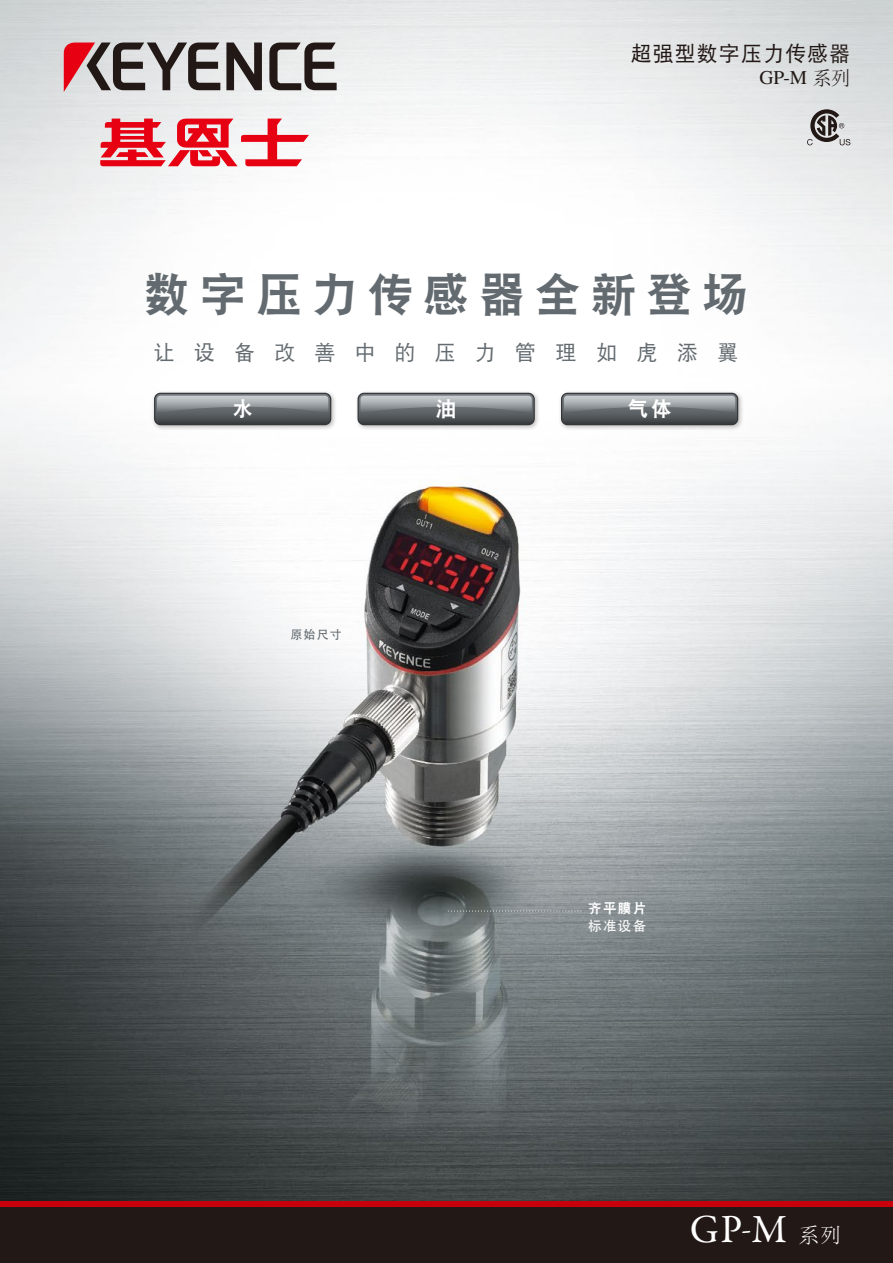
<style>
.page{position:relative;width:893px;height:1263px;background:#fff}
.page>*{position:absolute;margin:0;border:0;box-sizing:border-box;transform-origin:0 0}
.t1{font:46.5px "DF Hei GB W9";letter-spacing:.2em;color:#636b70}
.t2{font:40.2px "Garamond Premr Pro";color:#fff}
.t3{font:21px "DF Hei GB W5";letter-spacing:.915em;color:#636b70}
.t4{font:21px "DF Hei GB W5";letter-spacing:.05em;color:#221815}
.t5{font:20.7px "DF Hei GB W9";color:#fff}
.t6{font:19.5px "Times LT Std";color:#221815}
.t7{font:13.5px "DF Hei GB W9";color:#fff}
.t8{font:13.5px "Adobe Heiti Std";color:#fff}
.t9{font:12px "Adobe Heiti Std";color:#636b70}
.s1{font-family:"DF Song GB W3"}
.s2{font-size:28.05px}
.s3{font-family:"Adobe Song Std";font-weight:300;font-size:21px}
</style>
<div class="page">
<img style="left:0;top:0;width:893px;height:1202px">
<div style="left:0;top:1202px;width:893px;height:6px;background:#c7000b"></div>
<div style="left:0;top:1208px;width:893px;height:55px;background:#221815"></div>
<svg style="left:448px;top:910px;width:134px;height:1px"></svg>
<div style="left:151px;top:390px;width:186px;height:41px;background:#221815;opacity:.3"></div>
<svg style="left:155px;top:393px;width:176px;height:32px;background:#74797c"></svg>
<div style="left:355px;top:390px;width:186px;height:41px;background:#221815;opacity:.3"></div>
<svg style="left:358px;top:393px;width:176px;height:32px;background:#74797c"></svg>
<div style="left:558px;top:390px;width:186px;height:41px;background:#221815;opacity:.3"></div>
<svg style="left:562px;top:393px;width:176px;height:32px;background:#74797c"></svg>
<svg style="left:807px;top:109px;width:43px;height:36px;background:#9d9a9a"></svg>
<svg style="left:100px;top:119px;width:209px;height:47px"></svg>
<svg style="left:64px;top:42px;width:273px;height:50px;background:#9c8c8d"></svg>
<p class="t4" style="left:631px;top:42px;width:221px">超强型数字压力传感器</p>
<p class="t6" style="left:760px;top:67px;width:92px">GP-M <span class="s1">系列</span></p>
<h1 class="t1" style="left:144px;top:270px;width:606px">数字压力传感器全新登场</h1>
<p class="t3" style="left:154px;top:341px;width:586px">让设备改善中的压力管理如虎添翼</p>
<p class="t5" style="left:232px;top:398px;width:22px">水</p>
<p class="t5" style="left:436px;top:398px;width:22px">油</p>
<p class="t5" style="left:628px;top:398px;width:46px">气体</p>
<p class="t9" style="left:290px;top:627px;width:53px">原始尺寸</p>
<p class="t7" style="left:588px;top:901px;width:60px">齐平膜片</p>
<p class="t8" style="left:588px;top:918px;width:60px">标准设备</p>
<h2 class="t2" style="left:690px;top:1205px;width:153px">GP<span class="s2">-</span>M <span class="s3">系列</span></h2>
</div>
